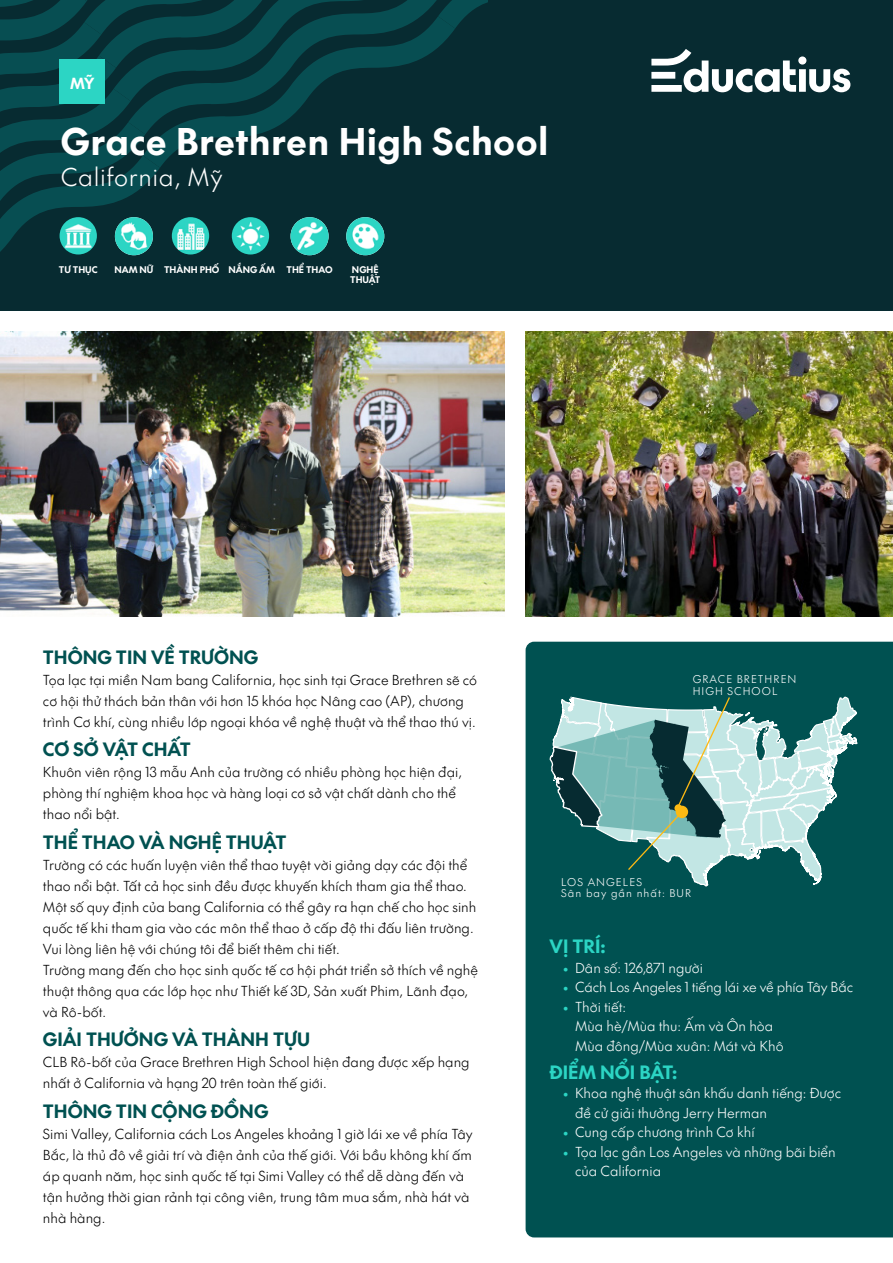
<style>
.page{position:relative;width:893px;height:1263px;background:#fff}
.page>*{position:absolute;margin:0;border:0;box-sizing:border-box;transform-origin:0 0}
.t1{font:36px "SVN The Future Bold";letter-spacing:.025em;color:#fff}
.t2{font:24px "SVN The Future Light";letter-spacing:.025em;color:#fff}
.t3{font:18px "SVN The Future Bold";color:#005151}
.t4{font:18px "SVN The Future Bold";color:#2cd5c4}
.t5{font:15px "SVN The Future Bold";color:#fff}
.t6{font:13.5px/21px "SVN The Future Light";color:#000}
.t7{font:13.5px/19.5px "SVN The Future Light";color:#fff}
.t8{font:10.5px/10.8px "SVN The Future Light";letter-spacing:.1em;color:#fff}
.t9{font:9px/10.5px "SVN The Future Bold";color:#fff}
.s1{font-family:"The Future";font-weight:300;color:#2cd5c4}
</style>
<div class="page">
<div style="left:0;top:0;width:893px;height:310px;background:#072b31"></div>
<svg style="left:0;top:0;width:487px;height:256px"></svg>
<img style="left:0;top:332px;width:504px;height:285px">
<div style="left:60px;top:60px;width:45px;height:44px;background:#2cd5c4"></div>
<div style="left:526px;top:642px;width:367px;height:595px;background:#005151"></div>
<svg style="left:651px;top:49px;width:199px;height:43px"></svg>
<img style="left:526px;top:332px;width:367px;height:285px">
<img style="left:232px;top:217px;width:37px;height:37px;border-radius:19px">
<img style="left:172px;top:217px;width:37px;height:37px;border-radius:19px">
<img style="left:115px;top:217px;width:38px;height:38px;border-radius:19px">
<img style="left:291px;top:217px;width:38px;height:38px;border-radius:19px">
<img style="left:346px;top:217px;width:38px;height:38px;border-radius:19px">
<img style="left:60px;top:217px;width:37px;height:37px;border-radius:19px">
<svg style="left:549px;top:691px;width:309px;height:215px"></svg>
<p class="t5" style="left:70px;top:71px;width:26px">MỸ</p>
<h1 class="t1" style="left:61px;top:112px;width:489px">Grace Brethren High School</h1>
<h2 class="t2" style="left:61px;top:159px;width:163px">California, Mỹ</h2>
<p class="t9" style="left:59px;top:263px;width:40px">TƯ THỤC</p>
<p class="t9" style="left:114px;top:263px;width:162px">NAM NỮ THÀNH PHỐ NẮNG ẤM</p>
<p class="t9" style="left:287px;top:263px;width:48px">THỂ THAO</p>
<p class="t9" style="left:350px;top:263px;width:32px">NGHỆ<br>THUẬT</p>
<h3 class="t3" style="left:43px;top:643px;width:217px">THÔNG TIN VỀ TRƯỜNG</h3>
<p class="t6" style="left:43px;top:668px;width:436px">Tọa lạc tại miền Nam bang California, học sinh tại Grace Brethren sẽ có cơ hội thử thách bản thân với hơn 15 khóa học Nâng cao (AP), chương trình Cơ khí, cùng nhiều lớp ngoại khóa về nghệ thuật và thể thao thú vị.</p>
<h3 class="t3" style="left:43px;top:735px;width:149px">CƠ SỞ VẬT CHẤT</h3>
<p class="t6" style="left:43px;top:761px;width:421px">Khuôn viên rộng 13 mẫu Anh của trường có nhiều phòng học hiện đại, phòng thí nghiệm khoa học và hàng loại cơ sở vật chất dành cho thể thao nổi bật.</p>
<h3 class="t3" style="left:43px;top:828px;width:245px">THỂ THAO VÀ NGHỆ THUẬT</h3>
<p class="t6" style="left:43px;top:853px;width:437px">Trường có các huấn luyện viên thể thao tuyệt vời giảng dạy các đội thể thao nổi bật. Tất cả học sinh đều được khuyến khích tham gia thể thao.<br>Một số quy định của bang California có thể gây ra hạn chế cho học sinh quốc tế khi tham gia vào các môn thể thao ở cấp độ thi đấu liên trường.<br>Vui lòng liên hệ với chúng tôi để biết thêm chi tiết.<br>Trường mang đến cho học sinh quốc tế cơ hội phát triển sở thích về nghệ thuật thông qua các lớp học như Thiết kế 3D, Sản xuất Phim, Lãnh đạo, và Rô-bốt.</p>
<h3 class="t3" style="left:43px;top:1025px;width:269px">GIẢI THƯỞNG VÀ THÀNH TỰU</h3>
<p class="t6" style="left:43px;top:1051px;width:428px">CLB Rô-bốt của Grace Brethren High School hiện đang được xếp hạng nhất ở California và hạng 20 trên toàn thế giới.</p>
<h3 class="t3" style="left:43px;top:1097px;width:227px">THÔNG TIN CỘNG ĐỒNG</h3>
<p class="t6" style="left:43px;top:1122px;width:431px">Simi Valley, California cách Los Angeles khoảng 1 giờ lái xe về phía Tây Bắc, là thủ đô về giải trí và điện ảnh của thế giới. Với bầu không khí ấm áp quanh năm, học sinh quốc tế tại Simi Valley có thể dễ dàng đến và tận hưởng thời gian rảnh tại công viên, trung tâm mua sắm, nhà hát và nhà hàng.</p>
<p class="t8" style="left:693px;top:672px;width:105px;line-height:11.9px">GRACE BRETHREN<br>HIGH SCHOOL</p>
<p class="t8" style="left:561px;top:876px;width:132px">LOS ANGELES<br>Sân bay gần nhất: BUR</p>
<h3 class="t4" style="left:550px;top:932px;width:58px">VỊ TRÍ:</h3>
<p class="t7" style="left:562px;top:957px;width:142px"><span class="s1">•</span> Dân số: 126,871 người</p>
<p class="t7" style="left:562px;top:977px;width:292px"><span class="s1">•</span> Cách Los Angeles 1 tiếng lái xe về phía Tây Bắc</p>
<p class="t7" style="left:575px;top:996px;width:210px;text-indent:-13px"><span class="s1">•</span> Thời tiết:<br>Mùa hè/Mùa thu: Ấm và Ôn hòa<br>Mùa đông/Mùa xuân: Mát và Khô</p>
<h3 class="t4" style="left:550px;top:1057px;width:129px">ĐIỂM NỔI BẬT:</h3>
<p class="t7" style="left:575px;top:1083px;width:268px;text-indent:-13px"><span class="s1">•</span> Khoa nghệ thuật sân khấu danh tiếng: Được đề cử giải thưởng Jerry Herman</p>
<p class="t7" style="left:562px;top:1122px;width:194px"><span class="s1">•</span> Cung cấp chương trình Cơ khí</p>
<p class="t7" style="left:575px;top:1141px;width:262px;text-indent:-13px"><span class="s1">•</span> Tọa lạc gần Los Angeles và những bãi biển của California</p>
</div>
